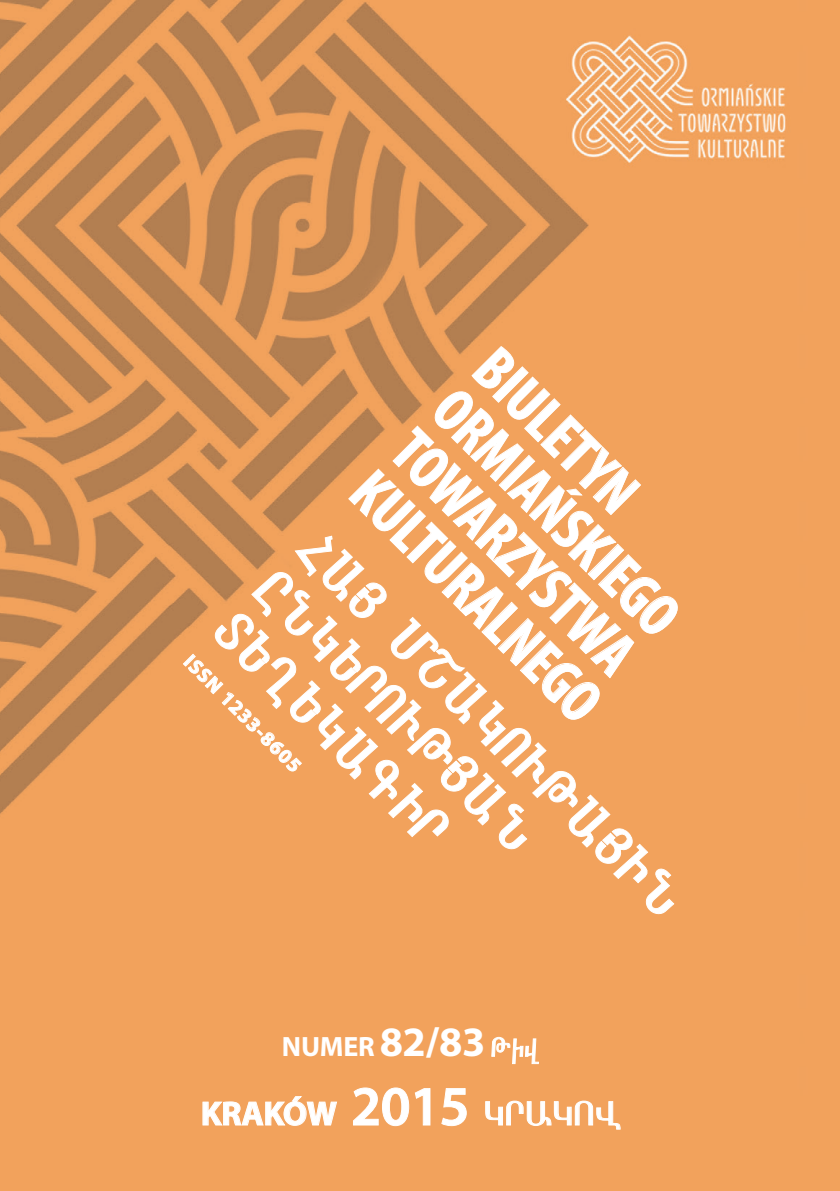
<style>
.page{position:relative;width:840px;height:1191px;background:#fff}
.page>*{position:absolute;margin:0;border:0;box-sizing:border-box;transform-origin:0 0}
.t1{font:700 condensed 62px/58px "Myriad Pro";color:#fff}
.t2{font:700 34px "Myriad Pro";letter-spacing:-.01em;color:#fff}
.t3{font:700 28px "Myriad Pro";letter-spacing:-.01em;color:#fff}
.t4{font:700 20px "Myriad Pro";color:#fff}
.s1{font-size:42px}
.s2{font-weight:600;font-size:56px}
.s3{font-family:"Arasan";font-weight:400}
</style>
<div class="page">
<img style="left:0;top:0;width:839px;height:1191px">
<svg style="left:202px;top:1095px;width:135px;height:31px;background:#f4b37a"></svg>
<svg style="left:352px;top:1087px;width:78px;height:39px;background:#f3ae71"></svg>
<svg style="left:440px;top:1087px;width:27px;height:39px"></svg>
<svg style="left:484px;top:1100px;width:136px;height:30px;background:#f3b076"></svg>
<svg style="left:491px;top:1018px;width:47px;height:46px"></svg>
<svg style="left:182px;top:345px;width:499px;height:570px;background:#eda86b"></svg>
<p class="t4" style="left:196px;top:649px;width:158px;rotate:45deg">ISSN 1233-8605</p>
<p class="t1" style="left:505px;top:337px;width:327px;rotate:45deg">BIULETYN<br>ORMIAŃSKIEGO<br>TOWARZYSTWA<br>KULTURALNEGO</p>
<p class="t3" style="left:282px;top:1028px;width:205px">NUMER <span class="s1">82/83</span></p>
<p class="t2" style="left:201px;top:1091px;width:421px">KRAKÓW <span class="s2">2015</span> <span class="s3">GRAGOW</span></p>
</div>
